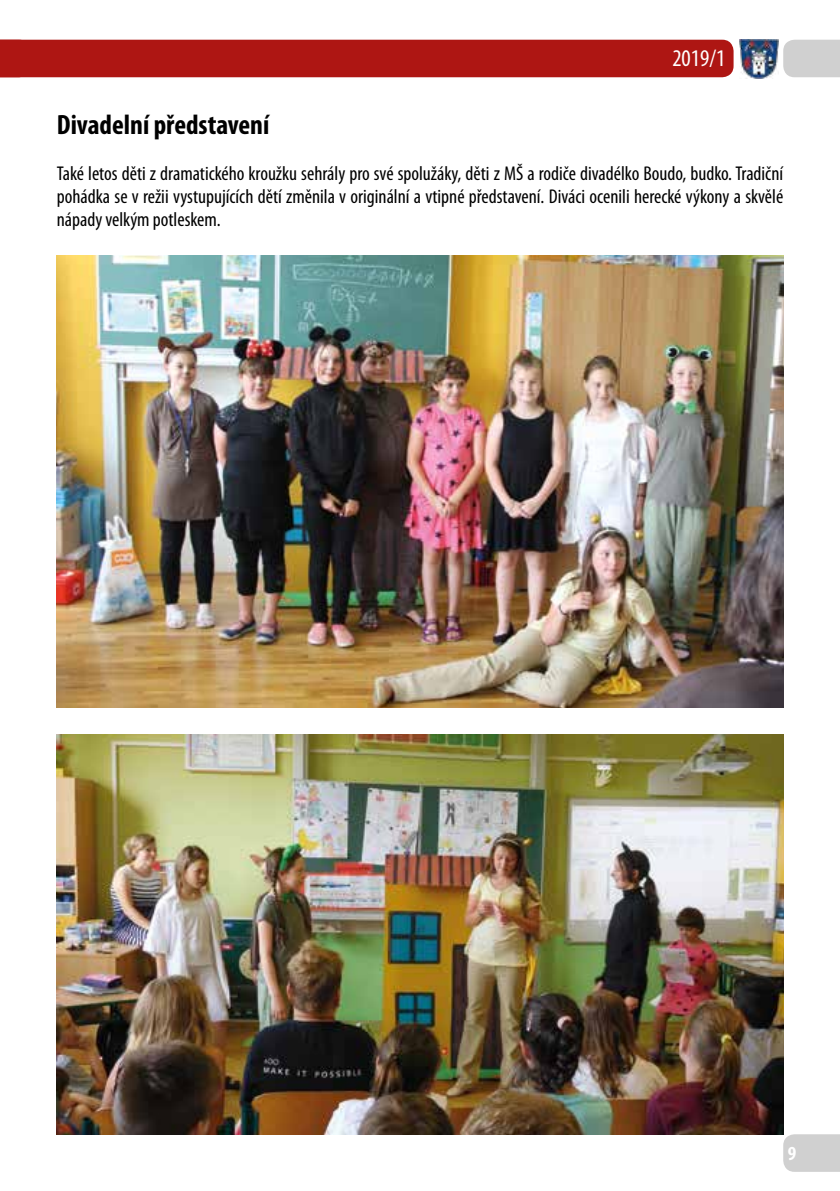
<style>
.page{position:relative;width:840px;height:1191px;background:#fff}
.page>*{position:absolute;margin:0;border:0;box-sizing:border-box;transform-origin:0 0}
.t1{font:700 condensed 28px "Myriad Pro";color:#000}
.t2{font:condensed 24px "Myriad Pro";color:#fff}
.t3{font:condensed 20px/23px "Myriad Pro";color:#000;text-align:justify}
.t4{font:700 condensed 20px "Myriad Pro";color:#fff}
</style>
<div class="page">
<img style="left:739px;top:40px;width:39px;height:38px">
<div style="left:783px;top:40px;width:56px;height:37px;background:#d0d0d0"></div>
<svg style="left:782px;top:1134px;width:57px;height:37px;background:#d2d2d2"></svg>
<div style="left:0;top:40px;width:733px;height:37px;background:#ae1613"></div>
<img style="left:57px;top:256px;width:725px;height:451px">
<img style="left:57px;top:734px;width:725px;height:400px">
<p class="t2" style="left:672px;top:44px;width:54px">2019/1</p>
<h1 class="t1" style="left:57px;top:108px;width:214px">Divadelní představení</h1>
<p class="t3" style="left:57px;top:162px;width:727px">Také letos děti z dramatického kroužku sehrály pro své spolužáky, děti z MŠ a rodiče divadélko Boudo, budko. Tradiční pohádka se v režii vystupujících dětí změnila v originální a vtipné představení. Diváci ocenili herecké výkony a skvělé nápady velkým potleskem.</p>
<p class="t4" style="left:787px;top:1140px;width:10px">9</p>
</div>
